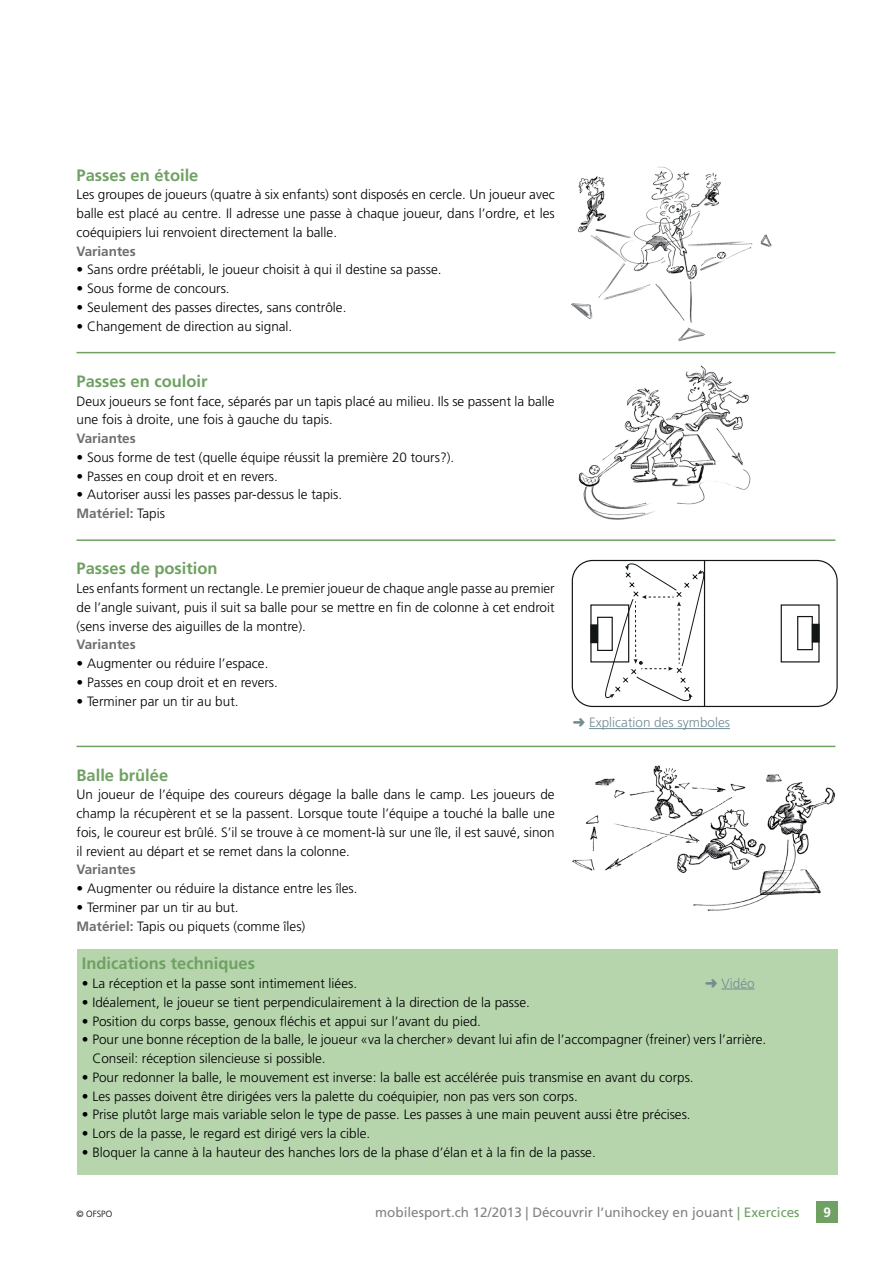
<style>
.page{position:relative;width:893px;height:1263px;background:#fff}
.page>*{position:absolute;margin:0;border:0;box-sizing:border-box;transform-origin:0 0}
.t1{font:700 16.5px "Frutiger LT";color:#6fa162}
.t2{font:300 13.5px/18.8px "Frutiger LT";color:#000}
.t3{font:13.5px "Frutiger LT";color:#808285}
.t4{font:300 13.5px "Frutiger LT";color:#728c94}
.t5{font:700 13.5px "Frutiger LT";color:#fff}
.t6{font:300 9px "Frutiger LT";color:#000}
.s1{font-weight:700;color:#6d6e71}
.s2{color:#6fa162}
</style>
<div class="page">
<div style="left:816px;top:1201px;width:22px;height:21px;background:#6fa162"></div>
<hr style="left:77px;top:352px;width:758px;height:1px;background:#6fa162">
<hr style="left:77px;top:539px;width:758px;height:2px;background:#6fa162">
<hr style="left:77px;top:746px;width:758px;height:1px;background:#6fa162">
<img style="left:571px;top:166px;width:201px;height:176px">
<img style="left:578px;top:365px;width:173px;height:155px">
<svg style="left:572px;top:560px;width:266px;height:147px"></svg>
<hr style="left:589px;top:728px;width:141px;height:1px;background:#728c94">
<img style="left:572px;top:765px;width:263px;height:146px">
<div style="left:77px;top:949px;width:761px;height:225px;background:#b6d5ad"></div>
<hr style="left:721px;top:988px;width:34px;height:1px;background:#728c94">
<h1 class="t1" style="left:77px;top:165px;width:123px">Passes en étoile</h1>
<h1 class="t2" style="left:77px;top:185px;width:480px">Les groupes de joueurs (quatre à six enfants) sont disposés en cercle. Un joueur avec balle est placé au centre. Il adresse une passe à chaque joueur, dans l’ordre, et les coéquipiers lui renvoient directement la balle.<br><span class="s1">Variantes</span></h1>
<h1 class="t2" style="left:77px;top:260px;width:366px">• Sans ordre préétabli, le joueur choisit à qui il destine sa passe.</h1>
<h1 class="t2" style="left:77px;top:279px;width:155px">• Sous forme de concours.</h1>
<h1 class="t2" style="left:77px;top:298px;width:271px">• Seulement des passes directes, sans contrôle.</h1>
<h1 class="t2" style="left:77px;top:317px;width:217px">• Changement de direction au signal.</h1>
<h1 class="t1" style="left:77px;top:371px;width:133px">Passes en couloir</h1>
<h1 class="t2" style="left:77px;top:392px;width:480px">Deux joueurs se font face, séparés par un tapis placé au milieu. Ils se passent la balle une fois à droite, une fois à gauche du tapis.<br><span class="s1">Variantes</span></h1>
<h1 class="t2" style="left:77px;top:448px;width:379px">• Sous forme de test (quelle équipe réussit la première 20 tours?).</h1>
<h1 class="t2" style="left:77px;top:467px;width:203px">• Passes en coup droit et en revers.</h1>
<h1 class="t2" style="left:77px;top:485px;width:267px">• Autoriser aussi les passes par-dessus le tapis.<br><span class="s1">Matériel:</span> Tapis</h1>
<h1 class="t1" style="left:77px;top:559px;width:143px">Passes de position</h1>
<h1 class="t2" style="left:77px;top:579px;width:480px">Les enfants forment un rectangle. Le premier joueur de chaque angle passe au premier de l’angle suivant, puis il suit sa balle pour se mettre en fin de colonne à cet endroit (sens inverse des aiguilles de la montre).<br><span class="s1">Variantes</span></h1>
<h1 class="t2" style="left:77px;top:654px;width:193px">• Augmenter ou réduire l’espace.</h1>
<h1 class="t2" style="left:77px;top:673px;width:203px">• Passes en coup droit et en revers.</h1>
<h1 class="t2" style="left:77px;top:692px;width:164px">• Terminer par un tir au but.</h1>
<h1 class="t1" style="left:77px;top:765px;width:93px">Balle brûlée</h1>
<h1 class="t2" style="left:77px;top:785px;width:480px">Un joueur de l’équipe des coureurs dégage la balle dans le camp. Les joueurs de champ la récupèrent et se la passent. Lorsque toute l’équipe a touché la balle une fois, le coureur est brûlé. S’il se trouve à ce moment-là sur une île, il est sauvé, sinon il revient au départ et se remet dans la colonne.<br><span class="s1">Variantes</span></h1>
<h1 class="t2" style="left:77px;top:879px;width:282px">• Augmenter ou réduire la distance entre les îles.</h1>
<h1 class="t2" style="left:77px;top:898px;width:230px">• Terminer par un tir au but.<br><span class="s1">Matériel:</span> Tapis ou piquets (comme îles)</h1>
<p class="t4" style="left:573px;top:715px;width:159px">➜ Explication des symboles</p>
<h2 class="t1" style="left:82px;top:954px;width:175px">Indications techniques</h2>
<h2 class="t2" style="left:82px;top:974px;width:277px">• La réception et la passe sont intimement liées.</h2>
<h2 class="t4" style="left:705px;top:975px;width:51px">➜ Vidéo</h2>
<h2 class="t2" style="left:82px;top:993px;width:450px">• Idéalement, le joueur se tient perpendiculairement à la direction de la passe.</h2>
<h2 class="t2" style="left:82px;top:1012px;width:401px">• Position du corps basse, genoux fléchis et appui sur l’avant du pied.</h2>
<h2 class="t2" style="left:92px;top:1030px;width:675px;text-indent:-11px">• Pour une bonne réception de la balle, le joueur «va la chercher» devant lui afin de l’accompagner (freiner) vers l’arrière.<br>Conseil: réception silencieuse si possible.</h2>
<h2 class="t2" style="left:82px;top:1068px;width:613px">• Pour redonner la balle, le mouvement est inverse: la balle est accélérée puis transmise en avant du corps.</h2>
<h2 class="t2" style="left:82px;top:1087px;width:497px">• Les passes doivent être dirigées vers la palette du coéquipier, non pas vers son corps.</h2>
<h2 class="t2" style="left:82px;top:1105px;width:610px">• Prise plutôt large mais variable selon le type de passe. Les passes à une main peuvent aussi être précises.</h2>
<h2 class="t2" style="left:82px;top:1124px;width:290px">• Lors de la passe, le regard est dirigé vers la cible.</h2>
<h2 class="t2" style="left:82px;top:1143px;width:515px">• Bloquer la canne à la hauteur des hanches lors de la phase d’élan et à la fin de la passe.</h2>
<p class="t6" style="left:77px;top:1209px;width:37px">© OFSPO</p>
<p class="t3" style="left:375px;top:1204px;width:426px">mobilesport.ch 12/2013 | Découvrir l’unihockey en jouant <span class="s2">| Exercices</span></p>
<p class="t5" style="left:823px;top:1204px;width:9px">9</p>
</div>
